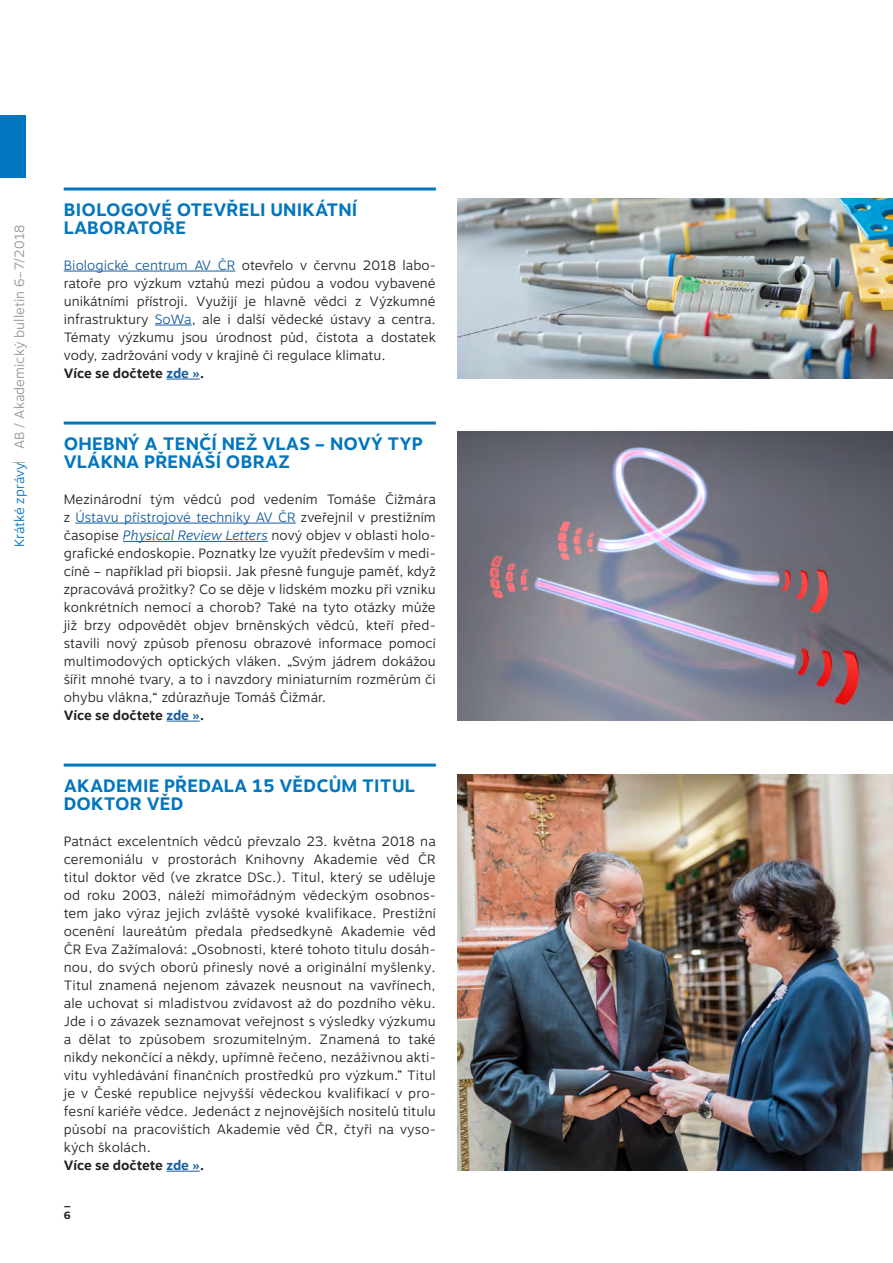
<style>
.page{position:relative;width:893px;height:1263px;background:#fff}
.page>*{position:absolute;margin:0;border:0;box-sizing:border-box;transform-origin:0 0}
.Nad-tržení{font:700 18px/18px "Motiva Sans";letter-spacing:.01em;color:#0076be}
.Chleba{font:300 13.5px/18px "Motiva Sans";letter-spacing:.005em;color:#231f20;text-align:justify}
.Chleba-2{font:700 13.5px "Motiva Sans";color:#231f20}
.t1{font:300 13.5px "Motiva Sans";color:#939598}
.t2{font:700 10.5px/12.6px "Motiva Sans";color:#231f20}
.s1{color:#0076be}
.s2{color:#175d9e}
.s3{font-size:15px}
.s4{font-style:italic;color:#175d9e}
</style>
<div class="page">
<div style="left:0;top:116px;width:26px;height:62px;background:#0076be"></div>
<hr style="left:64px;top:271px;width:171px;height:1px;background:#175d9e">
<hr style="left:155px;top:325px;width:37px;height:1px;background:#175d9e">
<hr style="left:166px;top:379px;width:34px;height:1px;background:#175d9e">
<hr style="left:75px;top:523px;width:221px;height:1px;background:#175d9e">
<hr style="left:123px;top:541px;width:145px;height:1px;background:#175d9e">
<hr style="left:166px;top:721px;width:34px;height:1px;background:#175d9e">
<hr style="left:166px;top:1171px;width:34px;height:1px;background:#175d9e">
<hr style="left:64px;top:187px;width:372px;height:3px;background:#0076be">
<hr style="left:64px;top:421px;width:372px;height:3px;background:#0076be">
<hr style="left:64px;top:763px;width:372px;height:3px;background:#0076be">
<img style="left:457px;top:198px;width:436px;height:180px">
<img style="left:457px;top:432px;width:436px;height:288px">
<img style="left:457px;top:774px;width:436px;height:396px">
<p class="t1" style="left:9px;top:547px;width:324px;rotate:-90deg"><span class="s1">Krátké zprávy</span>| AB / Akademický bulletin 6–7/2018</p>
<p class="Nad-tržení" style="left:64px;top:201px;width:295px">BIOLOGOVÉ OTEVŘELI UNIKÁTNÍ<br>LABORATOŘE</p>
<p class="Chleba" style="left:64px;top:256px;width:374px"><span class="s2">Biologické centrum AV ČR</span> otevřelo v červnu 2018 labo&shy;ratoře pro výzkum vztahů mezi půdou a vodou vybavené unikátními přístroji. Využijí je hlavně vědci z Výzkumné infrastruktury <span class="s2">SoWa</span>, ale i další vědecké ústavy a centra.<br>Tématy výzkumu jsou úrodnost půd, čistota a dostatek vody, zadržování vody v krajině či regulace klimatu.</p>
<p class="Chleba-2" style="left:64px;top:363px;width:142px">Více se dočtete <span class="s2">zde »</span><span class="s3">.</span></p>
<p class="Nad-tržení" style="left:64px;top:435px;width:360px">OHEBNÝ A TENČÍ NEŽ VLAS – NOVÝ TYP<br>VLÁKNA PŘENÁŠÍ OBRAZ</p>
<p class="Chleba" style="left:64px;top:490px;width:374px;text-align:left">Mezinárodní tým vědců pod vedením Tomáše Čižmára z <span class="s2">Ústavu přístrojové techniky AV ČR</span> zveřejnil v prestižním časopise <span class="s4">Physical Review Letters</span> nový objev v oblasti holo&shy;grafické endoskopie. Poznatky lze využít především v medi&shy;cíně – například při biopsii. Jak přesně funguje paměť, když zpracovává prožitky? Co se děje v lidské m mozku při vzniku konkrétních nemocí a chorob? Také na tyto otázky může již brzy odpovědět objev brněnských vědců , kteří před&shy;stavili nový způsob přenosu obrazové informace pomocí multimodových optických vláken. „Svým jádrem dokážou šířit mnohé tvary, a to i navzdory miniaturním rozměrům či ohybu vlákna,“ zdůrazňuje Tomáš Čižmár.</p>
<p class="Chleba-2" style="left:64px;top:705px;width:142px">Více se dočtete <span class="s2">zde »</span><span class="s3">.</span></p>
<p class="Nad-tržení" style="left:64px;top:777px;width:353px">AKADEMIE PŘEDALA 15 VĚDCŮM TITUL<br>DOKTOR VĚD</p>
<p class="Chleba" style="left:64px;top:832px;width:374px">Patnáct excelentních vědců převzalo 23. května 2018 na ceremoniálu v prostorách Knihovny Akademie věd ČR titul doktor věd (ve zkratce DSc.). Titul, který se uděluje od roku 2003, náleží mimořádným vědeckým osobnos&shy;tem jako výraz jejich zvláště vysoké kvalifikace. Prestižní ocenění laureátům předala předsedkyně Akademie věd ČR Eva Zažímalová: „Osobnosti, které tohoto titulu dosáh&shy;nou, do svých oborů přinesly nové a originální myšlenky.<br>Titul znamená nejenom závazek neusnout na vavřínech, ale uchovat si mladistvou zvídavost až do pozdního věku.<br>Jde i o závazek seznamovat veřejnost s výsledky výzkumu a dělat to způsobem srozumitelným. Znamená to také nikdy nekončící a někdy, upřímně řečeno, nezáživnou akti&shy;vitu vyhledávání finančních prostředků pro výzkum.” Titul je v České republice nejvyšší vědeckou kvalifikací v pro&shy;fesní kariéře vědce. Jedenáct z nejnovějších nositelů titulu působí na pracovištích Akademie věd ČR, čtyři na vyso&shy;kých školách.</p>
<p class="Chleba-2" style="left:64px;top:1155px;width:142px">Více se dočtete <span class="s2">zde »</span><span class="s3">.</span></p>
<p class="t2" style="left:64px;top:1196px;width:9px">_<br>6</p>
</div>
